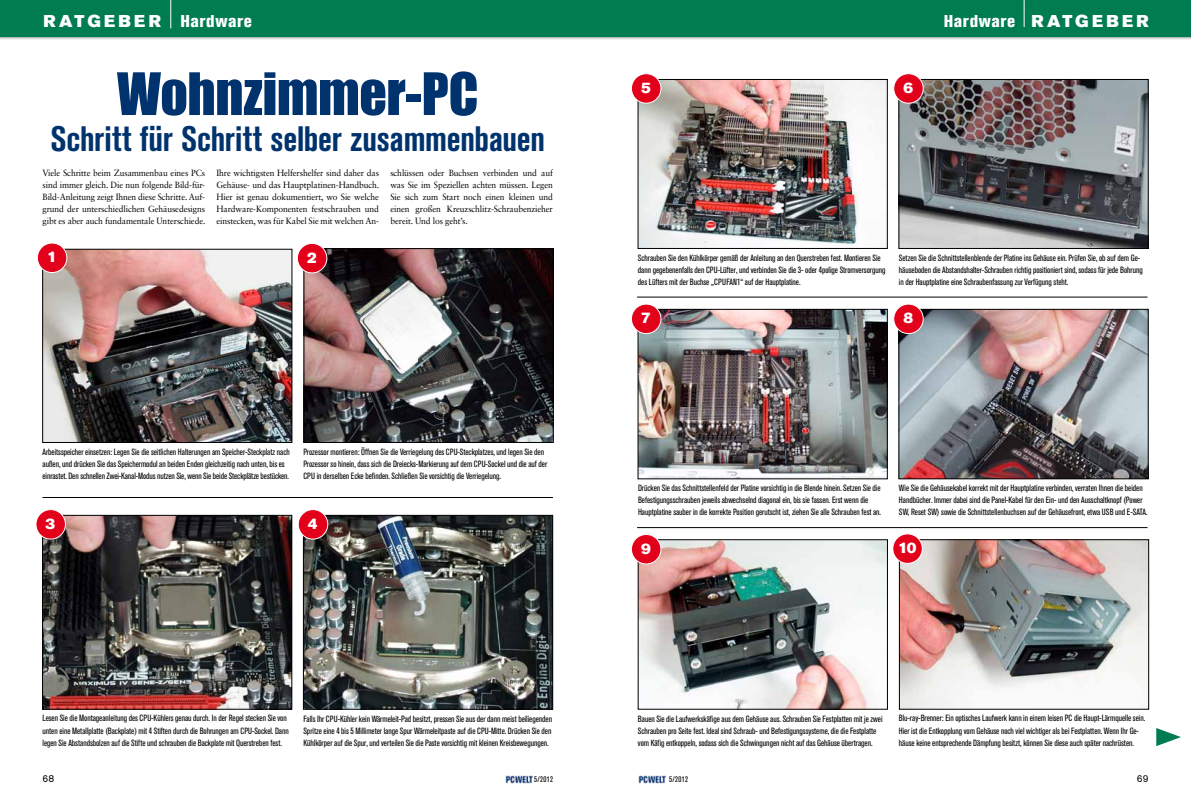
<style>
.page{position:relative;width:1191px;height:794px;background:#fff}
.page>*{position:absolute;margin:0;border:0;box-sizing:border-box;transform-origin:0 0}
.t1{font:54px "Impact";letter-spacing:-.01em;color:#00336e}
.t2{font:700 condensed 35px "Akzidenz Grotesk BQ";letter-spacing:-.005em;color:#00336e}
.t3{font:800 condensed 17px "Akzidenz Grotesk BQ";letter-spacing:.035em;color:#fff}
.t4{font:17px "Akzidenz Grotesk BQ Super";color:#fff}
.t5{font:15px "Akzidenz Grotesk BQ Super";color:#fff}
.t6{font:10px "Akzidenz Grotesk BQ";color:#000}
.t7{font:condensed 9px/12.1px "Akzidenz Grotesk BQ";letter-spacing:-.005em;color:#000}
.t8{font:9px/12.1px "Sabon LT Std";letter-spacing:-.01em;color:#000;text-align:justify;scale:.95 1}
.t9{font:condensed 8px "Akzidenz Grotesk BQ";letter-spacing:.04em;color:#000}
.s1{font-family:"Akzidenz Grotesk BQ Super";font-weight:400;font-stretch:normal}
</style>
<div class="page">
<img style="left:505px;top:775px;width:27px;height:8px">
<div style="left:0;top:0;width:1191px;height:40px;background:#000;opacity:.5"></div>
<div style="left:0;top:0;width:1191px;height:37px;background:#007c51"></div>
<svg style="left:170px;top:0;width:1px;height:28px"></svg>
<svg style="left:1023px;top:0;width:1px;height:27px"></svg>
<img style="left:638px;top:775px;width:27px;height:8px">
<img style="left:640px;top:81px;width:245px;height:165px">
<img style="left:640px;top:311px;width:245px;height:166px">
<div style="left:638px;top:309px;width:249px;height:170px;border:1px solid #000"></div>
<img style="left:901px;top:541px;width:245px;height:166px">
<div style="left:899px;top:539px;width:249px;height:170px;border:1px solid #000"></div>
<img style="left:45px;top:251px;width:245px;height:189px">
<div style="left:43px;top:249px;width:249px;height:193px;border:1px solid #000"></div>
<img style="left:900px;top:81px;width:246px;height:165px">
<div style="left:898px;top:79px;width:250px;height:169px;border:1px solid #000"></div>
<img style="left:900px;top:311px;width:246px;height:166px">
<div style="left:898px;top:309px;width:250px;height:170px;border:1px solid #000"></div>
<img style="left:640px;top:541px;width:245px;height:166px">
<div style="left:638px;top:539px;width:249px;height:170px;border:1px solid #000"></div>
<img style="left:306px;top:250px;width:245px;height:190px">
<div style="left:304px;top:248px;width:249px;height:194px;border:1px solid #000"></div>
<img style="left:44px;top:517px;width:246px;height:190px">
<div style="left:42px;top:515px;width:250px;height:194px;border:1px solid #000"></div>
<img style="left:305px;top:517px;width:246px;height:190px">
<div style="left:303px;top:515px;width:250px;height:194px;border:1px solid #000"></div>
<div style="left:631px;top:74px;width:30px;height:29px;background:#e2001a;border-radius:50%"></div>
<div style="left:631px;top:73px;width:30px;height:31px;border:1px solid #fff;border-radius:50%"></div>
<div style="left:631px;top:304px;width:30px;height:29px;background:#e2001a;border-radius:50%"></div>
<div style="left:631px;top:303px;width:30px;height:31px;border:1px solid #fff;border-radius:50%"></div>
<div style="left:892px;top:534px;width:30px;height:29px;background:#e2001a;border-radius:50%"></div>
<div style="left:892px;top:533px;width:30px;height:31px;border:1px solid #fff;border-radius:50%"></div>
<div style="left:297px;top:243px;width:30px;height:30px;background:#e2001a;border-radius:50%"></div>
<div style="left:297px;top:243px;width:30px;height:30px;border:1px solid #fff;border-radius:50%"></div>
<div style="left:36px;top:509px;width:29px;height:30px;background:#e2001a;border-radius:50%"></div>
<div style="left:35px;top:509px;width:31px;height:30px;border:1px solid #fff;border-radius:50%"></div>
<div style="left:37px;top:243px;width:30px;height:29px;background:#e2001a;border-radius:50%"></div>
<div style="left:37px;top:242px;width:30px;height:31px;border:1px solid #fff;border-radius:50%"></div>
<div style="left:893px;top:74px;width:30px;height:29px;background:#e2001a;border-radius:50%"></div>
<div style="left:893px;top:73px;width:30px;height:31px;border:1px solid #fff;border-radius:50%"></div>
<div style="left:893px;top:304px;width:30px;height:29px;background:#e2001a;border-radius:50%"></div>
<div style="left:893px;top:303px;width:30px;height:31px;border:1px solid #fff;border-radius:50%"></div>
<div style="left:631px;top:534px;width:30px;height:30px;background:#e2001a;border-radius:50%"></div>
<div style="left:631px;top:534px;width:30px;height:30px;border:1px solid #fff;border-radius:50%"></div>
<div style="left:298px;top:509px;width:30px;height:30px;background:#e2001a;border-radius:50%"></div>
<div style="left:298px;top:509px;width:30px;height:30px;border:1px solid #fff;border-radius:50%"></div>
<hr style="left:43px;top:497px;width:510px;height:1px;background:#000">
<hr style="left:637px;top:297px;width:510px;height:1px;background:#000">
<hr style="left:637px;top:527px;width:510px;height:1px;background:#000">
<svg style="left:1156px;top:728px;width:25px;height:18px"></svg>
<h3 class="t4" style="left:43px;top:11px;width:114px">RAT GEBER</h3>
<h3 class="t3" style="left:180px;top:11px;width:73px">Hardware</h3>
<h3 class="t3" style="left:944px;top:11px;width:201px">Hardware <span class="s1">R AT G E B E R</span></h3>
<h1 class="t1" style="left:117px;top:52px;width:363px">Wohnzimmer-PC</h1>
<h2 class="t2" style="left:50px;top:119px;width:496px">Schritt für Schritt selber zusammenbauen</h2>
<p class="t8" style="left:43px;top:166px;width:173px">Viele Schritte beim Zusammenbau eines PCs sind immer gleich. Die nun folgende Bild-für-Bild-Anleitung zeigt Ihnen diese Schritte. Auf&shy;grund der unterschiedlichen Gehäusedesigns gibt es aber auch fundamentale Unterschiede.</p>
<p class="t8" style="left:216px;top:167px;width:173px">Ihre wichtigsten Helfershelfer sind daher das Gehäuse- und das Hauptplatinen-Handbuch.<br>Hier ist genau dokumentiert, wo Sie welche Hardware-Komponenten festschrauben und einstecken, was für Kabel Sie mit welchen An-</p>
<p class="t8" style="left:390px;top:167px;width:173px">schlüssen oder Buchsen verbinden und auf was Sie im Speziellen achten müssen. Legen Sie sich zum Start noch einen kleinen und einen großen Kreuzschlitz-Schraubenzieher bereit. Und los geht’s.</p>
<h3 class="t5" style="left:47px;top:248px;width:11px">1</h3>
<h3 class="t5" style="left:307px;top:249px;width:11px">2</h3>
<p class="t7" style="left:43px;top:446px;width:249px">Arbeitsspeicher einsetzen: Legen Sie die seitlichen Halterungen am Speicher-Steckplatz nach außen, und drücken Sie das Speichermodul an beiden Enden gleichzeitig nach unten, bis es einrastet. Den schnellen Zwei-Kanal-Modus nutzen Sie, wenn Sie beide Steckplätze bestücken.</p>
<p class="t7" style="left:303px;top:446px;width:245px">Prozessor montieren: Öffnen Sie die Verriegelung des CPU-Steckplatzes, und legen Sie den<br>Prozessor so hinein, dass sich die Dreiecks-Markierung auf dem CPU-Sockel und die auf der<br>CPU in derselben Ecke befinden. Schließen Sie vorsichtig die Verriegelung.</p>
<h3 class="t5" style="left:46px;top:515px;width:11px">3</h3>
<h3 class="t5" style="left:308px;top:515px;width:11px">4</h3>
<p class="t7" style="left:43px;top:712px;width:248px">Lesen Sie die Montageanleitung des CPU-Kühlers genau durch. In der Regel stecken Sie von unten eine Metallplatte (Backplate) mit 4 Stiften durch die Bohrungen am CPU-Sockel. Dann legen Sie Abstandsbolzen auf die Stifte und schrauben die Backplate mit Querstreben fest.</p>
<p class="t7" style="left:303px;top:712px;width:250px;text-align:justify">Falls Ihr CPU-Kühler kein Wärmeleit-Pad besitzt, pressen Sie aus der dann meist beiliegenden Spritze eine 4 bis 5 Millimeter lange Spur Wärmeleitpaste auf die CPU-Mitte. Drücken Sie den Kühlkörper auf die Spur, und verteilen Sie die Paste vorsichtig mit kleinen Kreisbewegungen.</p>
<p class="t6" style="left:43px;top:772px;width:13px">68</p>
<p class="t9" style="left:534px;top:774px;width:20px">5/2012</p>
<h3 class="t5" style="left:641px;top:79px;width:11px">5</h3>
<h3 class="t5" style="left:903px;top:79px;width:11px">6</h3>
<p class="t7" style="left:638px;top:252px;width:249px">Schrauben Sie den Kühlkörper gemäß der Anleitung an den Querstreben fest. Montieren Sie dann gegebenenfalls den CPU-Lüfter, und verbinden Sie die 3- oder 4polige Stromversorgung des Lüfters mit der Buchse „CPUFAN1“ auf der Hauptplatine.</p>
<h3 class="t5" style="left:641px;top:309px;width:11px">7</h3>
<p class="t7" style="left:899px;top:252px;width:245px">Setzen Sie die Schnittstellenblende der Platine ins Gehäuse ein. Prüfen Sie, ob auf dem Ge&shy;häuseboden die Abstandshalter-Schrauben richtig positioniert sind, sodass für jede Bohrung in der Hauptplatine eine Schraubenfassung zur Verfügung steht.</p>
<h3 class="t5" style="left:903px;top:309px;width:11px">8</h3>
<p class="t7" style="left:638px;top:482px;width:245px">Drücken Sie das Schnittstellenfeld der Platine vorsichtig in die Blende hinein. Setzen Sie die<br>Befestigungsschrauben jeweils abwechselnd diagonal ein, bis sie fassen. Erst wenn die<br>Hauptplatine sauber in die korrekte Position gerutscht ist, ziehen Sie alle Schrauben fest an.</p>
<h3 class="t5" style="left:641px;top:540px;width:11px">9</h3>
<p class="t7" style="left:899px;top:482px;width:250px">Wie Sie die Gehäusekabel korrekt mit der Hauptplatine verbinden, verraten Ihnen die beiden<br>Handbücher. Immer dabei sind die Panel-Kabel für den Ein- und den Ausschaltknopf (Power<br>SW, Reset SW) sowie die Schnittstellenbuchsen auf der Gehäusefront, etwa USB und E-SATA.</p>
<h3 class="t5" style="left:898px;top:539px;width:20px">10</h3>
<p class="t7" style="left:638px;top:712px;width:246px">Bauen Sie die Laufwerkskäfige aus dem Gehäuse aus. Schrauben Sie Festplatten mit je zwei<br>Schrauben pro Seite fest. Ideal sind Schraub- und Befestigungssysteme, die die Festplatte vom Käfig entkoppeln, sodass sich die Schwingungen nicht auf das Gehäuse übertragen.</p>
<p class="t7" style="left:899px;top:712px;width:248px">Blu-ray-Brenner: Ein optisches Laufwerk kann in einem leisen PC die Haupt-Lärmquelle sein.<br>Hier ist die Entkopplung vom Gehäuse noch viel wichtiger als bei Festplatten. Wenn Ihr Ge&shy;häuse keine entsprechende Dämpfung besitzt, können Sie diese auch später nachrüsten.</p>
<p class="t9" style="left:669px;top:774px;width:20px">5/2012</p>
<p class="t6" style="left:1137px;top:772px;width:13px">69</p>
</div>
